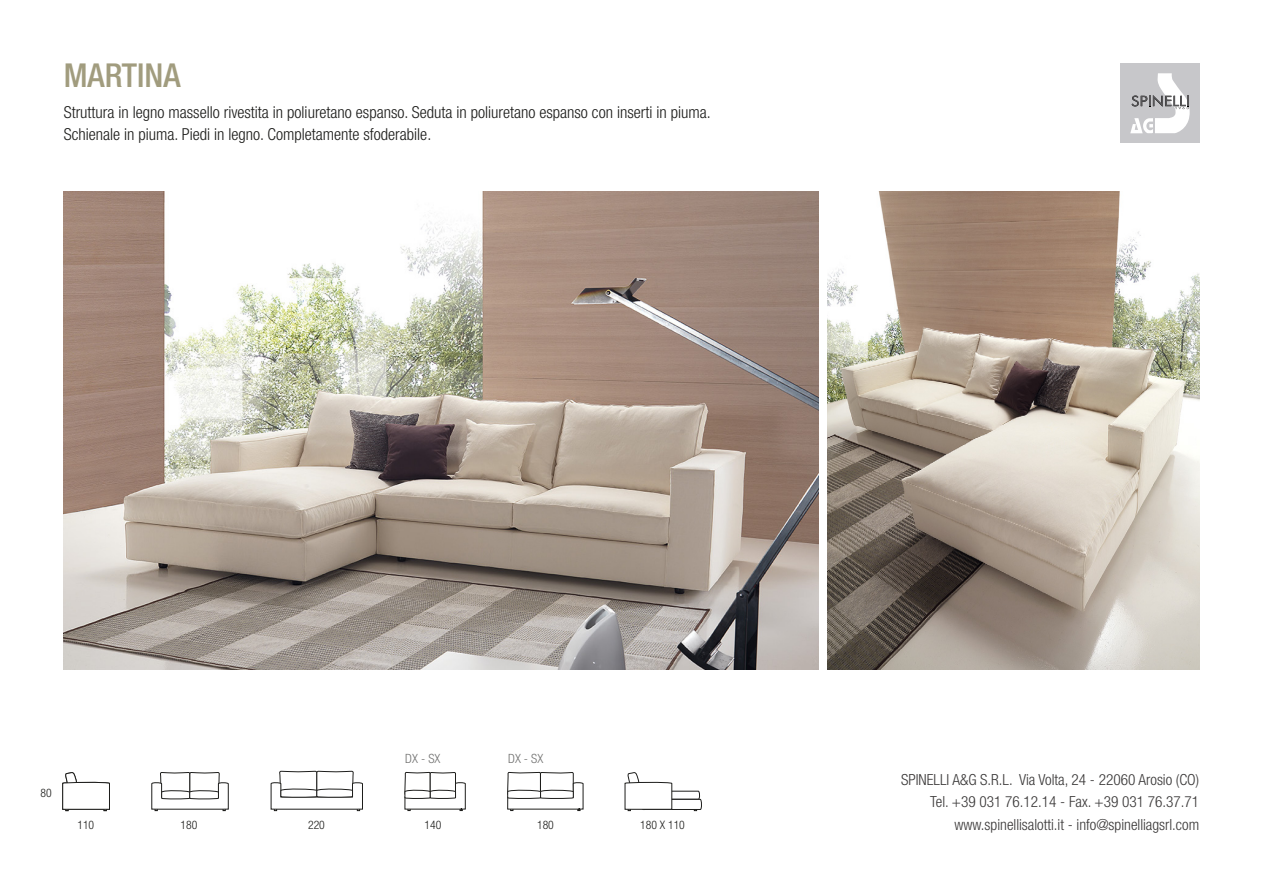
<style>
.page{position:relative;width:1263px;height:893px;background:#fff}
.page>*{position:absolute;margin:0;border:0;box-sizing:border-box;transform-origin:0 0}
.t1{font:500 condensed 33px "Helvetica Neue LT Std";color:#a19c7e}
.t2{font:300 condensed 16.5px "Helvetica Neue LT Std";color:#1d1d1b}
.t3{font:300 condensed 15.3px/22.5px "Helvetica Neue LT Std";color:#393737;text-align:right}
.t4{font:300 condensed 12.75px "Helvetica Neue LT Std";color:#70706f}
.t5{font:300 condensed 11.7px "Helvetica Neue LT Std";color:#1d1d1b}
</style>
<div class="page">
<div style="left:1120px;top:64px;width:79px;height:79px;background:#c7c7ca"></div>
<svg style="left:1130px;top:73px;width:60px;height:60px"></svg>
<img style="left:64px;top:192px;width:755px;height:478px">
<img style="left:827px;top:192px;width:372px;height:478px">
<svg style="left:62px;top:772px;width:48px;height:39px"></svg>
<svg style="left:271px;top:771px;width:92px;height:40px"></svg>
<svg style="left:404px;top:772px;width:62px;height:39px"></svg>
<svg style="left:507px;top:772px;width:76px;height:39px"></svg>
<svg style="left:625px;top:772px;width:77px;height:39px"></svg>
<svg style="left:151px;top:772px;width:78px;height:39px"></svg>
<p class="t1" style="left:64px;top:56px;width:118px">MARTINA</p>
<p class="t2" style="left:64px;top:103px;width:648px">Struttura in legno massello rivestita in poliuretano espanso. Seduta in poliuretano espanso con inserti in piuma.</p>
<p class="t2" style="left:64px;top:125px;width:369px">Schienale in piuma. Piedi in legno. Completamente sfoderabile.</p>
<p class="t5" style="left:41px;top:787px;width:13px">80</p>
<p class="t4" style="left:405px;top:752px;width:37px">DX - SX</p>
<p class="t4" style="left:508px;top:752px;width:37px">DX - SX</p>
<p class="t5" style="left:77px;top:818px;width:18px">110</p>
<p class="t5" style="left:180px;top:818px;width:18px">180</p>
<p class="t5" style="left:308px;top:818px;width:18px">220</p>
<p class="t5" style="left:425px;top:818px;width:18px">140</p>
<p class="t5" style="left:537px;top:818px;width:18px">180</p>
<p class="t5" style="left:640px;top:818px;width:46px">180 X 110</p>
<p class="t3" style="left:901px;top:768px;width:300px">SPINELLI A&amp;G S.R.L. Via Volta, 24 - 22060 Arosio (CO)<br>Tel. +39 031 76.12.14 - Fax. +39 031 76.37.71 www.spinellisalotti.it - info@spinelliagsrl.com</p>
</div>
